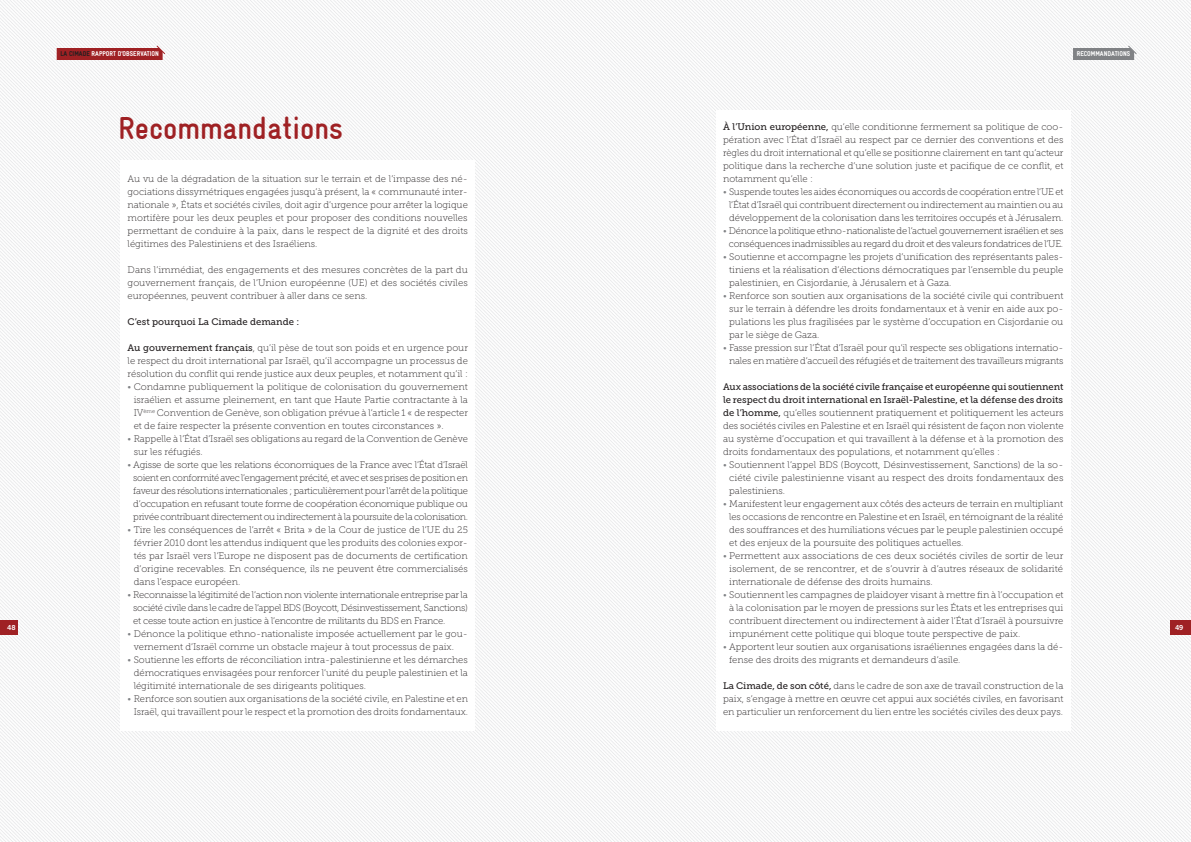
<style>
.page{position:relative;width:1191px;height:842px;background:#fff}
.page>*{position:absolute;margin:0;border:0;box-sizing:border-box;transform-origin:0 0}
.t1{font:700 condensed 32px "Gravur";color:#9f2124}
.t2{font:9.5px/13px "Museo Slab 100";letter-spacing:-.005em;color:#231f20;text-align:justify}
.t3{font:9.5px/13px "Museo Slab 100";letter-spacing:-.03em;color:#231f20;text-align:center}
.t4{font:9.5px/13px "Museo Slab 500";letter-spacing:-.005em;color:#231f20}
.t5{font:9.5px/13px "Museo Slab 100";letter-spacing:-.025em;color:#231f20;text-align:center}
.t6{font:900 condensed 7px "Gravur";color:#fff}
.t7{font:7px "Museo Slab 700";color:#fff}
.s1{color:#231f20}
.s2{font-family:"Museo Slab 500"}
.s3{color:#808285}
</style>
<div class="page">
<img style="left:0;top:0;width:1191px;height:842px">
<div style="left:120px;top:160px;width:355px;height:570px;background:#fff"></div>
<div style="left:716px;top:110px;width:354px;height:620px;background:#fff"></div>
<div style="left:1170px;top:621px;width:21px;height:14px;background:#9f2124"></div>
<div style="left:0;top:621px;width:17px;height:14px;background:#9f2124"></div>
<svg style="left:57px;top:46px;width:108px;height:14px;background:#ac4345"></svg>
<svg style="left:1073px;top:46px;width:63px;height:14px"></svg>
<p class="t6" style="left:60px;top:50px;width:100px"><span class="s1">LA CIMADE</span> RAPPORT D’OBSERVATION</p>
<p class="t6" style="left:1076px;top:50px;width:55px">RECOMMANDATIONS</p>
<h1 class="t1" style="left:118px;top:110px;width:226px">Recommandations</h1>
<p class="t2" style="left:723px;top:120px;width:342px"><span class="s2">À l’Union européenne,</span> qu’elle conditionne fermement sa politique de coo&shy;pération avec l’État d’Israël au respect par ce dernier des conventions et des règles du droit international et qu’elle se positionne clairement en tant qu’acteur politique dans la recherche d’une solution juste et pacifique de ce conflit, et notamment qu’elle :</p>
<p class="t2" style="left:729px;top:185px;width:336px;text-indent:-6px"><span class="s3">•</span> Suspende toutes les aides économiques ou accords de coopération entre l’UE et l’État d’Israël qui contribuent directement ou indirectement au maintien ou au développement de la colonisation dans les territoires occupés et à Jérusalem.</p>
<p class="t5" style="left:723px;top:224px;width:342px"><span class="s3">•</span> Dénonce la politique ethno-nationaliste de l’actuel gouvernement israélien et ses conséquences inadmissibles au regard du droit et des valeurs fondatrices de l’UE.</p>
<p class="t2" style="left:729px;top:250px;width:336px;text-indent:-6px"><span class="s3">•</span> Soutienne et accompagne les projets d’unification des représentants pales&shy;tiniens et la réalisation d’élections démocratiques par l’ensemble du peuple palestinien, en Cisjordanie, à Jérusalem et à Gaza.</p>
<p class="t2" style="left:729px;top:289px;width:336px;text-indent:-6px"><span class="s3">•</span> Renforce son soutien aux organisations de la société civile qui contribuent sur le terrain à défendre les droits fondamentaux et à venir en aide aux po&shy;pulations les plus fragilisées par le système d’occupation en Cisjordanie ou par le siège de Gaza.</p>
<p class="t2" style="left:723px;top:341px;width:342px;text-align:right"><span class="s3">•</span> Fasse pression sur l’État d’Israël pour qu’il respecte ses obligations internatio&shy;nales en matière d’accueil des réfugiés et de traitement des travailleurs migrants</p>
<p class="t4" style="left:723px;top:380px;width:342px">Aux associations de la société civile française et européenne qui soutiennent le respect du droit international en Israël-Palestine, et la défense des droits</p>
<p class="t2" style="left:723px;top:406px;width:342px"><span class="s2">de l’homme,</span> qu’elles soutiennent pratiquement et politiquement les acteurs des sociétés civiles en Palestine et en Israël qui résistent de façon non violente au système d’occupation et qui travaillent à la défense et à la promotion des droits fondamentaux des populations, et notamment qu’elles :</p>
<p class="t2" style="left:729px;top:458px;width:336px;text-indent:-6px"><span class="s3">•</span> Soutiennent l’appel BDS (Boycott, Désinvestissement, Sanctions) de la so&shy;ciété civile palestinienne visant au respect des droits fondamentaux des palestiniens.</p>
<p class="t2" style="left:729px;top:497px;width:336px;text-indent:-6px"><span class="s3">•</span> Manifestent leur engagement aux côtés des acteurs de terrain en multipliant les occasions de rencontre en Palestine et en Israël, en témoignant de la réalité des souffrances et des humiliations vécues par le peuple palestinien occupé et des enjeux de la poursuite des politiques actuelles.</p>
<p class="t2" style="left:729px;top:549px;width:336px;text-indent:-6px"><span class="s3">•</span> Permettent aux associations de ces deux sociétés civiles de sortir de leur isolement, de se rencontrer, et de s’ouvrir à d’autres réseaux de solidarité internationale de défense des droits humains.</p>
<p class="t2" style="left:729px;top:588px;width:336px;text-indent:-6px"><span class="s3">•</span> Soutiennent les campagnes de plaidoyer visant à mettre fin à l’occupation et à la colonisation par le moyen de pressions sur les États et les entreprises qui contribuent directement ou indirectement à aider l’État d’Israël à poursuivre impunément cette politique qui bloque toute perspective de paix.</p>
<p class="t2" style="left:729px;top:640px;width:336px;text-indent:-6px"><span class="s3">•</span> Apportent leur soutien aux organisations israéliennes engagées dans la dé&shy;fense des droits des migrants et demandeurs d’asile.</p>
<p class="t2" style="left:723px;top:679px;width:342px"><span class="s2">La Cimade, de son côté,</span> dans le cadre de son axe de travail construction de la paix, s’engage à mettre en œuvre cet appui aux sociétés civiles, en favorisant en particulier un renforcement du lien entre les sociétés civiles des deux pays.</p>
<p class="t2" style="left:128px;top:172px;width:342px">Au vu de la dégradation de la situation sur le terrain et de l’impasse des né&shy;gociations dissymétriques engagées jusqu’à présent, la « communauté inter&shy;nationale », États et sociétés civiles, doit agir d’urgence pour arrêter la logique mortifère pour les deux peuples et pour proposer des conditions nouvelles permettant de conduire à la paix, dans le respect de la dignité et des droits légitimes des Palestiniens et des Israéliens.</p>
<p class="t2" style="left:128px;top:263px;width:342px">Dans l’immédiat, des engagements et des mesures concrètes de la part du gouvernement français, de l’Union européenne (UE) et des sociétés civiles européennes, peuvent contribuer à aller dans ce sens.</p>
<p class="t4" style="left:128px;top:315px;width:173px">C’est pourquoi La Cimade demande :</p>
<p class="t2" style="left:128px;top:341px;width:342px"><span class="s2">Au gouvernement français</span>, qu’il pèse de tout son poids et en urgence pour le respect du droit international par Israël, qu’il accompagne un processus de résolution du conflit qui rende justice aux deux peuples, et notamment qu’il :</p>
<p class="t2" style="left:134px;top:380px;width:336px;text-indent:-6px"><span class="s3">•</span> Condamne publiquement la politique de colonisation du gouvernement israélien et assume pleinement, en tant que Haute Partie contractante à la IV<sup>ème</sup> Convention de Genève, son obligation prévue à l’article 1 « de respecter et de faire respecter la présente convention en toutes circonstances ».</p>
<p class="t2" style="left:134px;top:432px;width:336px;text-indent:-6px"><span class="s3">•</span> Rappelle à l’État d’Israël ses obligations au regard de la Convention de Genève sur les réfugiés.</p>
<p class="t3" style="left:128px;top:458px;width:342px"><span class="s3">•</span> Agisse de sorte que les relations économiques de la France avec l’État d’Israël soient en conformité avec l’engagement précité, et avec et ses prises de position en faveur des résolutions internationales ; particulièrement pour l’arrêt de la politique d’occupation en refusant toute forme de coopération économique publique ou privée contribuant directement ou indirectement à la poursuite de la colonisation.</p>
<p class="t2" style="left:134px;top:523px;width:336px;text-indent:-6px"><span class="s3">•</span> Tire les conséquences de l’arrêt « Brita » de la Cour de justice de l’UE du 25 février 2010 dont les attendus indiquent que les produits des colonies expor&shy;tés par Israël vers l’Europe ne disposent pas de documents de certification d’origine recevables. En conséquence, ils ne peuvent être commercialisés dans l’espace européen.</p>
<p class="t2" style="left:133px;top:588px;width:336px;text-indent:-6px"><span class="s3">•</span> Reconnaisse la légitimité de l’action non violente internationale entreprise par la société civile dans le cadre de l’appel BDS (Boycott, Désinvestissement, Sanctions) et cesse toute action en justice à l’encontre de militants du BDS en France.</p>
<p class="t2" style="left:134px;top:627px;width:336px;text-indent:-6px"><span class="s3">•</span> Dénonce la politique ethno-nationaliste imposée actuellement par le gou&shy;vernement d’Israël comme un obstacle majeur à tout processus de paix.</p>
<p class="t2" style="left:134px;top:653px;width:336px;text-indent:-6px"><span class="s3">•</span> Soutienne les efforts de réconciliation intra-palestinienne et les démarches démocratiques envisagées pour renforcer l’unité du peuple palestinien et la légitimité internationale de ses dirigeants politiques.</p>
<p class="t2" style="left:128px;top:692px;width:342px;text-align:right"><span class="s3">•</span> Renforce son soutien aux organisations de la société civile, en Palestine et en<br>Israël, qui travaillent pour le respect et la promotion des droits fondamentaux.</p>
<p class="t7" style="left:7px;top:624px;width:10px">48</p>
<p class="t7" style="left:1175px;top:624px;width:10px">49</p>
</div>
